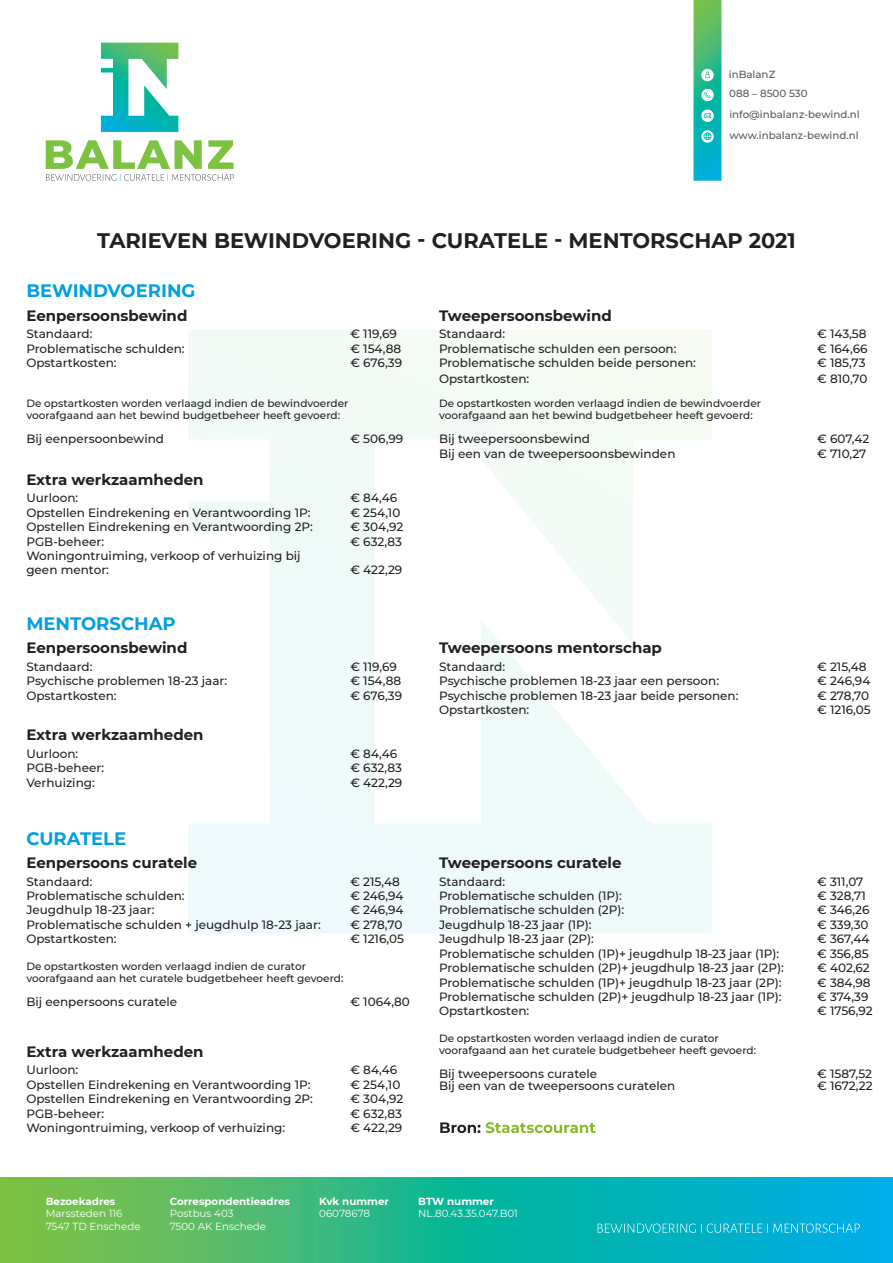
<style>
.page{position:relative;width:893px;height:1263px;background:#fff}
.page>*{position:absolute;margin:0;border:0;box-sizing:border-box;transform-origin:0 0}
.t1{font:700 21px "Montserrat";color:#231f20}
.t2{font:700 18px "Montserrat";color:#009fe3}
.t3{font:700 15px "Montserrat";color:#231f20}
.t4{font:500 12px "Montserrat";color:#231f20}
.t5{font:500 10.5px "Montserrat";color:#231f20}
.t6{font:10.35px/12.3px "Montserrat";color:#fff}
.t7{font:500 10.35px/20.7px "Montserrat";color:#57585a}
.t8{font:700 10.35px/12.3px "Montserrat";color:#fff}
.s1{font-weight:700}
.s2{font-weight:400}
</style>
<div class="page">
<svg style="left:46px;top:140px;width:188px;height:41px"></svg>
<svg style="left:101px;top:43px;width:77px;height:89px"></svg>
<svg style="left:188px;top:330px;width:524px;height:603px"></svg>
<svg style="left:0;top:1178px;width:893px;height:85px;background:#29b793"></svg>
<svg style="left:598px;top:1223px;width:262px;height:10px;background:#2ebed4"></svg>
<svg style="left:693px;top:0;width:28px;height:181px;background:#3dbe9e"></svg>
<svg style="left:486px;top:1122px;width:109px;height:11px"></svg>
<svg style="left:440px;top:1122px;width:40px;height:11px"></svg>
<p class="t7" style="left:729px;top:63px;width:48px">inBalanZ</p>
<p class="t7" style="left:729px;top:103px;width:132px">info@inbalanz-bewind.nl www.inbalanz-bewind.nl</p>
<p class="t7" style="left:729px;top:83px;width:80px">088 – 8500 530</p>
<p class="t1" style="left:97px;top:225px;width:700px">TARIEVEN BEWINDVOERING - CURATELE - MENTORSCHAP 2021</p>
<p class="t2" style="left:26px;top:278px;width:171px">BEWINDVOERING</p>
<p class="t3" style="left:26px;top:305px;width:163px">Eenpersoonsbewind</p>
<p class="t4" style="left:26px;top:326px;width:68px">Standaard:</p>
<p class="t4" style="left:350px;top:326px;width:48px">€ 119,69</p>
<p class="t4" style="left:26px;top:340px;width:160px">Problematische schulden:</p>
<p class="t4" style="left:350px;top:340px;width:52px">€ 154,88</p>
<p class="t4" style="left:26px;top:354px;width:92px">Opstartkosten:</p>
<p class="t4" style="left:350px;top:354px;width:53px">€ 676,39</p>
<p class="t5" style="left:26px;top:396px;width:324px">De opstartkosten worden verlaagd indien de bewindvoerder</p>
<p class="t5" style="left:26px;top:408px;width:315px">voorafgaand aan het bewind budgetbeheer heeft gevoerd:</p>
<p class="t4" style="left:26px;top:431px;width:139px">Bij eenpersoonbewind</p>
<p class="t4" style="left:350px;top:431px;width:54px">€ 506,99</p>
<p class="t3" style="left:26px;top:469px;width:179px">Extra werkzaamheden</p>
<p class="t4" style="left:26px;top:490px;width:53px">Uurloon:</p>
<p class="t4" style="left:350px;top:490px;width:48px">€ 84,46</p>
<p class="t4" style="left:26px;top:504px;width:286px">Opstellen Eindrekening en Verantwoording 1P:</p>
<p class="t4" style="left:350px;top:504px;width:51px">€ 254,10</p>
<p class="t4" style="left:26px;top:519px;width:288px">Opstellen Eindrekening en Verantwoording 2P:</p>
<p class="t4" style="left:350px;top:519px;width:55px">€ 304,92</p>
<p class="t4" style="left:26px;top:533px;width:79px">PGB-beheer:</p>
<p class="t4" style="left:350px;top:533px;width:53px">€ 632,83</p>
<p class="t4" style="left:26px;top:547px;width:276px">Woningontruiming, verkoop of verhuizing bij</p>
<p class="t4" style="left:26px;top:562px;width:84px">geen mentor:</p>
<p class="t4" style="left:350px;top:562px;width:53px">€ 422,29</p>
<p class="t2" style="left:26px;top:610px;width:151px">MENTORSCHAP</p>
<p class="t3" style="left:26px;top:637px;width:163px">Eenpersoonsbewind</p>
<p class="t4" style="left:26px;top:658px;width:68px">Standaard:</p>
<p class="t4" style="left:350px;top:658px;width:48px">€ 119,69</p>
<p class="t4" style="left:26px;top:672px;width:202px">Psychische problemen 18-23 jaar:</p>
<p class="t4" style="left:350px;top:672px;width:52px">€ 154,88</p>
<p class="t4" style="left:26px;top:687px;width:92px">Opstartkosten:</p>
<p class="t4" style="left:350px;top:687px;width:53px">€ 676,39</p>
<p class="t3" style="left:26px;top:724px;width:179px">Extra werkzaamheden</p>
<p class="t4" style="left:26px;top:745px;width:53px">Uurloon:</p>
<p class="t4" style="left:350px;top:745px;width:48px">€ 84,46</p>
<p class="t4" style="left:26px;top:760px;width:79px">PGB-beheer:</p>
<p class="t4" style="left:350px;top:760px;width:53px">€ 632,83</p>
<p class="t4" style="left:26px;top:774px;width:70px">Verhuizing:</p>
<p class="t4" style="left:350px;top:774px;width:53px">€ 422,29</p>
<p class="t2" style="left:26px;top:825px;width:101px">CURATELE</p>
<p class="t3" style="left:26px;top:852px;width:172px">Eenpersoons curatele</p>
<p class="t4" style="left:26px;top:873px;width:68px">Standaard:</p>
<p class="t4" style="left:350px;top:873px;width:51px">€ 215,48</p>
<p class="t4" style="left:26px;top:887px;width:160px">Problematische schulden:</p>
<p class="t4" style="left:350px;top:887px;width:55px">€ 246,94</p>
<p class="t4" style="left:26px;top:902px;width:130px">Jeugdhulp 18-23 jaar:</p>
<p class="t4" style="left:350px;top:902px;width:55px">€ 246,94</p>
<p class="t4" style="left:26px;top:916px;width:296px">Problematische schulden + jeugdhulp 18-23 jaar:</p>
<p class="t4" style="left:350px;top:916px;width:54px">€ 278,70</p>
<p class="t4" style="left:26px;top:931px;width:92px">Opstartkosten:</p>
<p class="t4" style="left:350px;top:931px;width:55px">€ 1216,05</p>
<p class="t5" style="left:26px;top:959px;width:281px">De opstartkosten worden verlaagd indien de curator</p>
<p class="t5" style="left:26px;top:971px;width:319px">voorafgaand aan het curatele budgetbeheer heeft gevoerd:</p>
<p class="t4" style="left:26px;top:993px;width:152px">Bij eenpersoons curatele</p>
<p class="t4" style="left:350px;top:993px;width:61px">€ 1064,80</p>
<p class="t3" style="left:26px;top:1041px;width:179px">Extra werkzaamheden</p>
<p class="t4" style="left:26px;top:1062px;width:53px">Uurloon:</p>
<p class="t4" style="left:350px;top:1062px;width:48px">€ 84,46</p>
<p class="t4" style="left:26px;top:1076px;width:286px">Opstellen Eindrekening en Verantwoording 1P:</p>
<p class="t4" style="left:350px;top:1076px;width:51px">€ 254,10</p>
<p class="t4" style="left:26px;top:1090px;width:288px">Opstellen Eindrekening en Verantwoording 2P:</p>
<p class="t4" style="left:350px;top:1090px;width:55px">€ 304,92</p>
<p class="t4" style="left:26px;top:1105px;width:79px">PGB-beheer:</p>
<p class="t4" style="left:350px;top:1105px;width:53px">€ 632,83</p>
<p class="t4" style="left:26px;top:1119px;width:260px">Woningontruiming, verkoop of verhuizing:</p>
<p class="t4" style="left:350px;top:1119px;width:53px">€ 422,29</p>
<p class="t3" style="left:439px;top:305px;width:174px">Tweepersoonsbewind</p>
<p class="t4" style="left:439px;top:326px;width:68px">Standaard:</p>
<p class="t4" style="left:817px;top:326px;width:51px">€ 143,58</p>
<p class="t4" style="left:439px;top:340px;width:239px">Problematische schulden een persoon:</p>
<p class="t4" style="left:817px;top:340px;width:52px">€ 164,66</p>
<p class="t4" style="left:439px;top:354px;width:258px">Problematische schulden beide personen:</p>
<p class="t4" style="left:817px;top:354px;width:50px">€ 185,73</p>
<p class="t4" style="left:439px;top:371px;width:92px">Opstartkosten:</p>
<p class="t4" style="left:817px;top:371px;width:52px">€ 810,70</p>
<p class="t5" style="left:439px;top:396px;width:324px">De opstartkosten worden verlaagd indien de bewindvoerder</p>
<p class="t5" style="left:439px;top:408px;width:315px">voorafgaand aan het bewind budgetbeheer heeft gevoerd:</p>
<p class="t4" style="left:439px;top:431px;width:152px">Bij tweepersoonsbewind</p>
<p class="t4" style="left:817px;top:431px;width:54px">€ 607,42</p>
<p class="t4" style="left:439px;top:445px;width:238px">Bij een van de tweepersoonsbewinden</p>
<p class="t4" style="left:817px;top:445px;width:51px">€ 710,27</p>
<p class="t3" style="left:439px;top:637px;width:224px">Tweepersoons mentorschap</p>
<p class="t4" style="left:439px;top:658px;width:68px">Standaard:</p>
<p class="t4" style="left:817px;top:658px;width:51px">€ 215,48</p>
<p class="t4" style="left:439px;top:672px;width:281px">Psychische problemen 18-23 jaar een persoon:</p>
<p class="t4" style="left:817px;top:672px;width:55px">€ 246,94</p>
<p class="t4" style="left:439px;top:687px;width:301px">Psychische problemen 18-23 jaar beide personen:</p>
<p class="t4" style="left:817px;top:687px;width:54px">€ 278,70</p>
<p class="t4" style="left:439px;top:701px;width:92px">Opstartkosten:</p>
<p class="t4" style="left:817px;top:701px;width:55px">€ 1216,05</p>
<p class="t3" style="left:439px;top:852px;width:184px">Tweepersoons curatele</p>
<p class="t4" style="left:439px;top:873px;width:68px">Standaard:</p>
<p class="t4" style="left:817px;top:873px;width:48px">€ 311,07</p>
<p class="t4" style="left:439px;top:887px;width:184px">Problematische schulden (1P):</p>
<p class="t4" style="left:817px;top:887px;width:50px">€ 328,71</p>
<p class="t4" style="left:439px;top:902px;width:187px">Problematische schulden (2P):</p>
<p class="t4" style="left:817px;top:902px;width:54px">€ 346,26</p>
<p class="t4" style="left:439px;top:916px;width:154px">Jeugdhulp 18-23 jaar (1P):</p>
<p class="t4" style="left:817px;top:916px;width:53px">€ 339,30</p>
<p class="t4" style="left:439px;top:931px;width:156px">Jeugdhulp 18-23 jaar (2P):</p>
<p class="t4" style="left:817px;top:931px;width:54px">€ 367,44</p>
<p class="t4" style="left:439px;top:945px;width:342px">Problematische schulden (1P)+ jeugdhulp 18-23 jaar (1P):</p>
<p class="t4" style="left:817px;top:945px;width:53px">€ 356,85</p>
<p class="t4" style="left:439px;top:959px;width:346px">Problematische schulden (2P)+ jeugdhulp 18-23 jaar (2P):</p>
<p class="t4" style="left:817px;top:959px;width:54px">€ 402,62</p>
<p class="t4" style="left:439px;top:974px;width:344px">Problematische schulden (1P)+ jeugdhulp 18-23 jaar (2P):</p>
<p class="t4" style="left:817px;top:974px;width:55px">€ 384,98</p>
<p class="t4" style="left:439px;top:988px;width:344px">Problematische schulden (2P)+ jeugdhulp 18-23 jaar (1P):</p>
<p class="t4" style="left:817px;top:988px;width:53px">€ 374,39</p>
<p class="t4" style="left:439px;top:1003px;width:92px">Opstartkosten:</p>
<p class="t4" style="left:817px;top:1003px;width:57px">€ 1756,92</p>
<p class="t5" style="left:439px;top:1031px;width:281px">De opstartkosten worden verlaagd indien de curator</p>
<p class="t5" style="left:439px;top:1043px;width:319px">voorafgaand aan het curatele budgetbeheer heeft gevoerd:</p>
<p class="t4" style="left:439px;top:1065px;width:160px">Bij tweepersoons curatele</p>
<p class="t4" style="left:817px;top:1065px;width:56px">€ 1587,52</p>
<p class="t4" style="left:439px;top:1077px;width:238px">Bij een van de tweepersoons curatelen</p>
<p class="t4" style="left:817px;top:1077px;width:57px">€ 1672,22</p>
<p class="t6" style="left:46px;top:1194px;width:96px"><span class="s1">Bezoekadres<br></span>Marssteden 116<br>7547 TD Enschede</p>
<p class="t6" style="left:170px;top:1194px;width:122px"><span class="s1">Correspondentieadres<br></span>Postbus 403<br>7500 AK Enschede</p>
<p class="t8" style="left:319px;top:1194px;width:71px">Kvk nummer<br><span class="s2">06078678</span></p>
<p class="t6" style="left:418px;top:1194px;width:101px"><span class="s1">BTW nummer<br></span>NL.80.43.35.047.B01</p>
</div>
